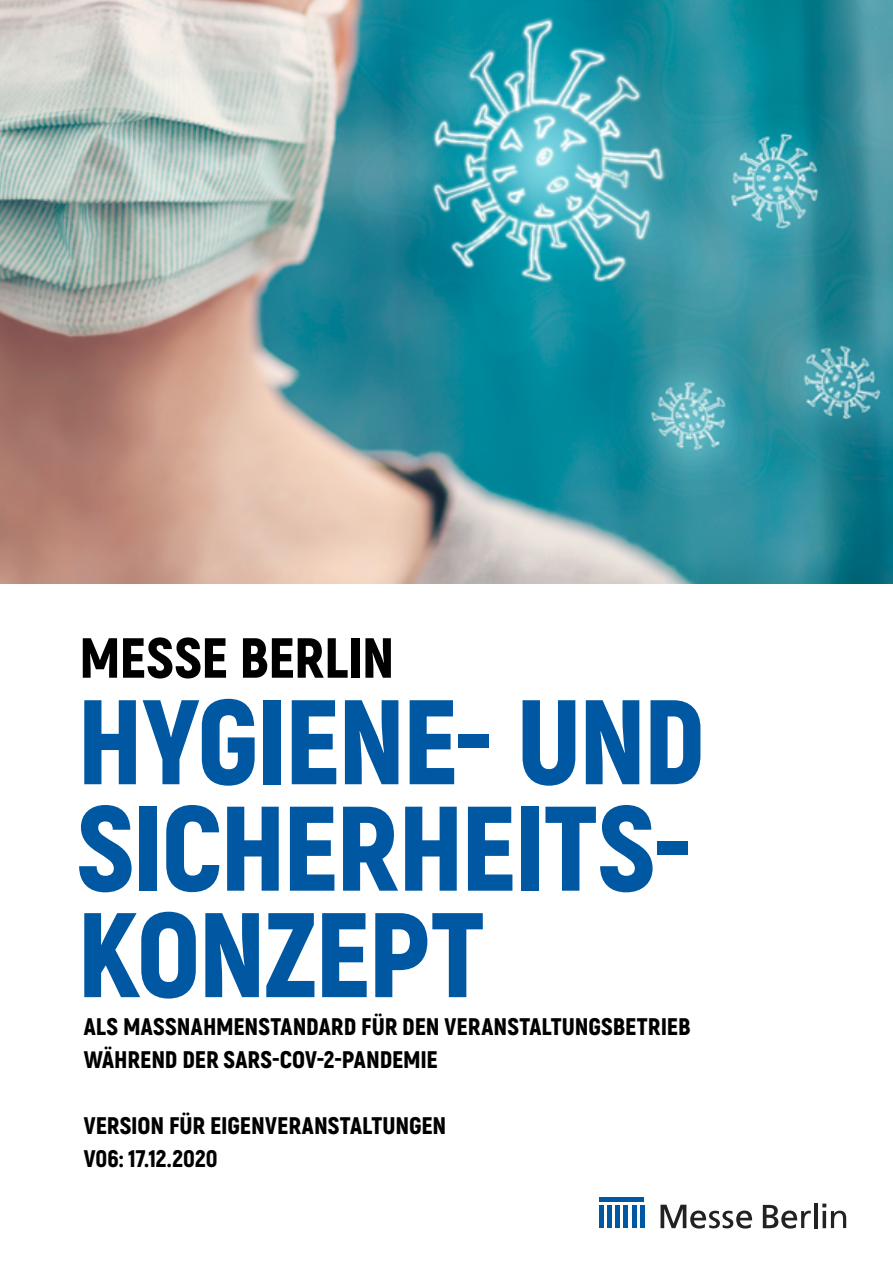
<style>
.page{position:relative;width:893px;height:1263px;background:#fff}
.page>*{position:absolute;margin:0;border:0;box-sizing:border-box;transform-origin:0 0}
.t1{font:900 120px/106.5px "Akrobat";letter-spacing:-.025em;color:#0058a2}
.t2{font:900 56.4px "Akrobat";letter-spacing:-.01em;color:#000}
.t3{font:900 24px/33px "Akrobat";color:#000}
</style>
<div class="page">
<img style="left:0;top:0;width:893px;height:583px">
<hr style="left:814px;top:1203px;width:3px;height:25px;background:#242122">
<svg style="left:822px;top:1203px;width:24px;height:25px"></svg>
<svg style="left:763px;top:1205px;width:48px;height:23px"></svg>
<svg style="left:660px;top:1205px;width:92px;height:23px"></svg>
<hr style="left:600px;top:1197px;width:44px;height:4px;background:#0058a2">
<hr style="left:600px;top:1205px;width:4px;height:23px;background:#0058a2">
<hr style="left:608px;top:1205px;width:4px;height:23px;background:#0058a2">
<hr style="left:616px;top:1205px;width:4px;height:23px;background:#0058a2">
<hr style="left:624px;top:1205px;width:4px;height:23px;background:#0058a2">
<hr style="left:632px;top:1205px;width:4px;height:23px;background:#0058a2">
<hr style="left:640px;top:1205px;width:4px;height:23px;background:#0058a2">
<h2 class="t2" style="left:79px;top:621px;width:317px">MESSE BERLIN</h2>
<h1 class="t1" style="left:77px;top:688px;width:630px">HYGIENE- UND<br>SICHERHEITS-<br>KONZEPT</h1>
<p class="t3" style="left:84px;top:1010px;width:608px">ALS MASSNAHMENSTANDARD FÜR DEN VERANSTALTUNGSBETRIEB<br>WÄHREND DER SARS-COV-2-PANDEMIE</p>
<p class="t3" style="left:84px;top:1109px;width:364px">VERSION FÜR EIGENVERANSTALTUNGEN<br>V06: 17.12.2020</p>
</div>
